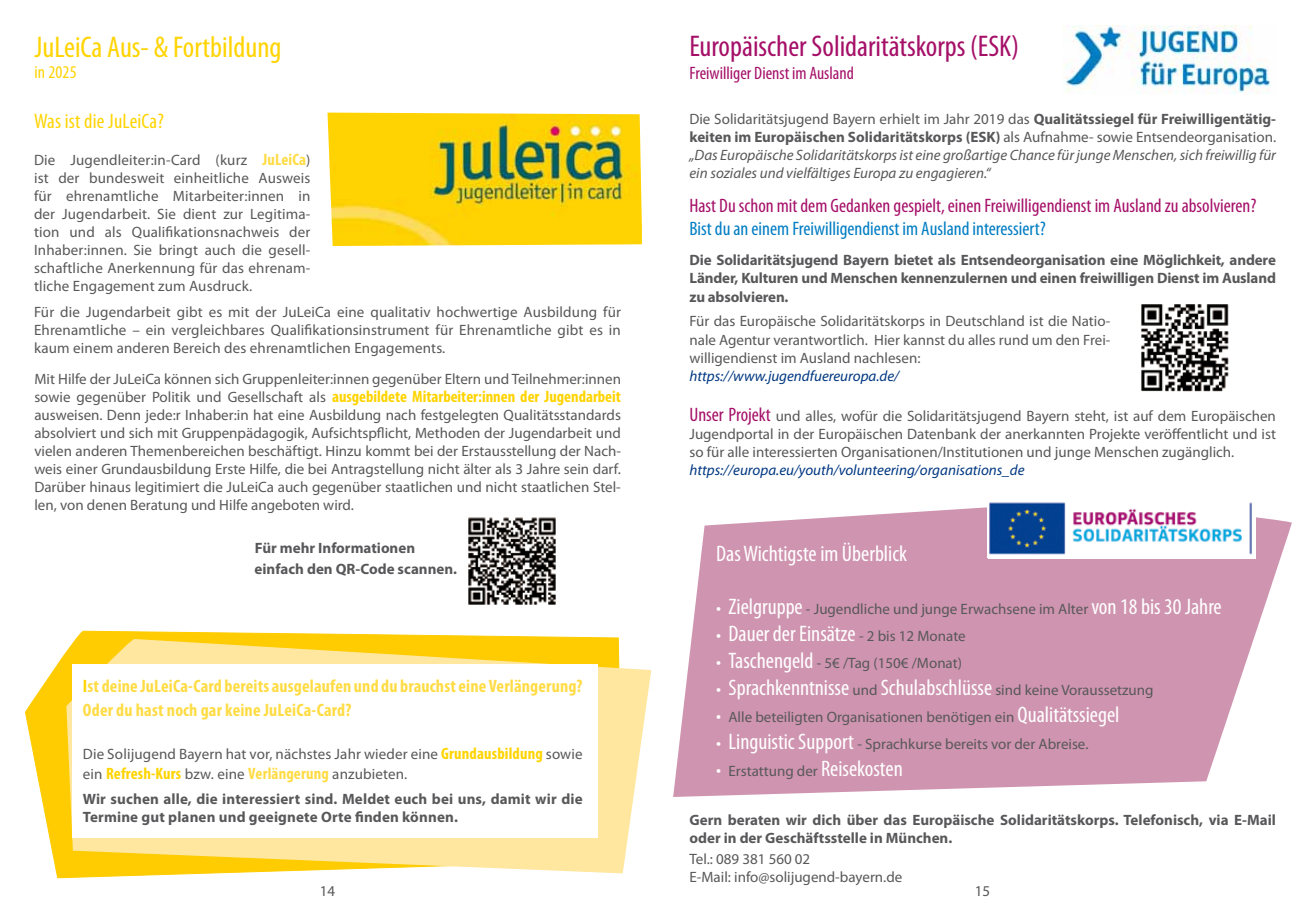
<style>
.page{position:relative;width:1310px;height:919px;background:#fff}
.page>*{position:absolute;margin:0;border:0;box-sizing:border-box;transform-origin:0 0}
.t1{font:condensed 30px "Myriad Pro";color:#a50f68}
.t2{font:condensed 30px "Myriad Pro";color:#ffd400}
.t3{font:condensed 22.5px "Myriad Pro";color:#fff}
.t4{font:condensed 21px "Myriad Pro";letter-spacing:.01em;color:#ffd400}
.t5{font:condensed 19.5px "Myriad Pro";color:#a50f68}
.t6{font:condensed 19.5px "Myriad Pro";color:#007dc3}
.t7{font:700 condensed 18px/24px "Myriad Pro";letter-spacing:.01em;color:#ffdc44}
.t8{font:condensed 18px "Myriad Pro";color:#a50f68}
.t9{font:condensed 18px "Myriad Pro";color:#ffd400}
.t10{font:700 condensed 16.5px "Myriad Pro";color:#ffd400}
.t11{font:15px/18px "Myriad Pro";color:#58585a;text-align:justify}
.t12{font:700 15px/18px "Myriad Pro";color:#58585a}
.t13{font:italic 15px/18px "Myriad Pro";color:#58585a;text-align:justify}
.t14{font:italic 15px "Myriad Pro";color:#003882}
.s1{font-weight:700;font-stretch:condensed;font-size:16.5px;color:#ffdc44}
.s2{font-weight:400;font-stretch:normal;font-size:15px;color:#58585a}
.s3{color:#ffd400}
.s4{font-weight:700;font-stretch:condensed;font-size:16.5px;color:#ffd400}
.s5{font-style:normal}
.s6{font-weight:700;font-style:normal}
.s7{font-stretch:condensed;font-size:19.5px;color:#a50f68}
.s8{font-stretch:condensed;font-size:19.5px;color:#fff}
.s9{font-stretch:condensed;font-size:22.5px;color:#fff}
.s10{font-size:19.5px}
.s11{font-stretch:normal;font-size:15px;color:#58585a}
</style>
<div class="page">
<img style="left:327px;top:113px;width:315px;height:133px">
<svg style="left:25px;top:630px;width:598px;height:248px"></svg>
<svg style="left:66px;top:639px;width:585px;height:234px;background:#fee17a"></svg>
<div style="left:72px;top:663px;width:526px;height:174px;background:#fff"></div>
<img style="left:468px;top:517px;width:88px;height:88px">
<svg style="left:673px;top:507px;width:618px;height:289px;background:#d5a3ba"></svg>
<div style="left:987px;top:498px;width:268px;height:61px;background:#fff"></div>
<img style="left:989px;top:502px;width:263px;height:53px">
<img style="left:1063px;top:26px;width:207px;height:68px">
<img style="left:1142px;top:305px;width:85px;height:85px">
<div style="left:1138px;top:301px;width:93px;height:93px;border:3px solid #fff"></div>
<h1 class="t2" style="left:34px;top:28px;width:249px">JuLeiCa Aus- &amp; Fortbildung</h1>
<p class="t9" style="left:34px;top:61px;width:44px">in 2025</p>
<h3 class="t4" style="left:34px;top:109px;width:131px">Was ist die JuLeiCa?</h3>
<p class="t11" style="left:34px;top:151px;width:278px">Die Jugendleiter:in-Card (kurz <span class="s1">JuLeiCa</span>) ist der bundesweit einheitliche Ausweis für ehrenamtliche Mitarbeiter:innen in der Jugendarbeit. Sie dient zur Legitima&shy;tion und als Qualifikationsnachweis der Inhaber:innen. Sie bringt auch die gesell&shy;schaftliche Anerkennung für das ehrenam&shy;tliche Engagement zum Ausdruck.</p>
<p class="t11" style="left:34px;top:303px;width:588px">Für die Jugendarbeit gibt es mit der JuLeiCa eine qualitativ hochwertige Ausbildung für Ehrenamtliche – ein vergleichbares Qualifikationsinstrument für Ehrenamtliche gibt es in kaum einem anderen Bereich des ehrenamtlichen Engagements.</p>
<p class="t11" style="left:34px;top:369px;width:588px">Mit Hilfe der JuLeiCa können sich Gruppenleiter:innen gegenüber Eltern und Teilnehmer:innen</p>
<p class="t10" style="left:34px;top:386px;width:588px"><span class="s2">sowie gegenüber Politik und Gesellschaft als</span> ausgebildete Mitarbeiter:innen der Jugendarbeit</p>
<p class="t11" style="left:34px;top:405px;width:588px">ausweisen. Denn jede:r Inhaber:in hat eine Ausbildung nach festgelegten Qualitätsstandards absolviert und sich mit Gruppenpädagogik, Aufsichtspflicht, Methoden der Jugendarbeit und vielen anderen Themenbereichen beschäftigt. Hinzu kommt bei der Erstausstellung der Nach&shy;weis einer Grundausbildung Erste Hilfe, die bei Antragstellung nicht älter als 3 Jahre sein darf.<br>Darüber hinaus legitimiert die JuLeiCa auch gegenüber staatlichen und nicht staatlichen Stel&shy;len, von denen Beratung und Hilfe angeboten wird.</p>
<p class="t12" style="left:255px;top:537px;width:204px;line-height:21px">Für mehr Informationen einfach den QR-Code scannen.</p>
<p class="t7" style="left:83px;top:673px;width:501px"><span class="s3">I</span>st deine JuLeiCa-Card bereits ausgelaufen und du brauchst eine Verlängerung?<br>Oder du hast noch gar keine JuLeiCa-Card?</p>
<p class="t11" style="left:83px;top:743px;width:501px;line-height:19.8px">Die Solijugend Bayern hat vor, nächstes Jahr wieder eine <span class="s4">Grundausbildung</span> sowie ein <span class="s4">Refresh-Kurs</span> bzw. eine <span class="s1">Verlängerung</span> anzubieten.</p>
<p class="t12" style="left:83px;top:789px;width:501px">Wir suchen alle, die interessiert sind. Meldet euch bei uns, damit wir die<br>Termine gut planen und geeignete Orte finden können.</p>
<p class="t11" style="left:320px;top:881px;width:17px">14</p>
<h1 class="t1" style="left:689px;top:28px;width:331px">Europäischer Solidaritätskorps (ESK)</h1>
<p class="t8" style="left:689px;top:62px;width:166px">Freiwilliger Dienst im Ausland</p>
<p class="t13" style="left:689px;top:109px;width:588px"><span class="s5">Die Solidaritätsjugend Bayern erhielt im Jahr 2019 das</span> <span class="s6">Qualitätssiegel für Freiwilligentätig&shy;keiten im Europäischen Solidaritätskorps (ESK)</span> <span class="s5">als Aufnahme- sowie Entsendeorganisation. </span>„Das Europäische Solidaritätskorps ist eine großartige Chance für junge Menschen, sich freiwillig für ein soziales und vielfältiges Europa zu engagieren.“</p>
<h3 class="t5" style="left:689px;top:194px;width:568px">Hast Du schon mit dem Gedanken gespielt, einen Freiwilligendienst im Ausland zu absolvieren?</h3>
<h3 class="t6" style="left:689px;top:216px;width:358px">Bist du an einem Freiwilligendienst im Ausland interessiert?</h3>
<p class="t12" style="left:689px;top:251px;width:588px;text-align:justify">Die Solidaritätsjugend Bayern bietet als Entsendeorganisation eine Möglichkeit, andere Länder, Kulturen und Menschen kennenzulernen und einen freiwilligen Dienst im Ausland zu absolvieren.</p>
<p class="t11" style="left:689px;top:312px;width:422px">Für das Europäische Solidaritätskorps in Deutschland ist die Natio&shy;nale Agentur verantwortlich. Hier kannst du alles rund um den Frei&shy;willigendienst im Ausland nachlesen:</p>
<p class="t14" style="left:689px;top:366px;width:211px">https://www.jugendfuereuropa.de/</p>
<p class="t11" style="left:689px;top:407px;width:588px"><span class="s7">Unser Projekt</span> und alles, wofür die Solidaritätsjugend Bayern steht, ist auf dem Europäischen Jugendportal in der Europäischen Datenbank der anerkannten Projekte veröffentlicht und ist so für alle interessierten Organisationen/Institutionen und junge Menschen zugänglich.</p>
<p class="t14" style="left:689px;top:461px;width:337px">https://europa.eu/youth/volunteering/organisations_de</p>
<h2 class="t3" style="left:716px;top:540px;width:192px">Das Wichtigste im Überblick</h2>
<p class="t11" style="left:716px;top:599px;width:507px"><span class="s8">•</span> <span class="s9">Zielgruppe</span> - Jugendliche und junge Erwachsene im Alter <span class="s9">von 18 bis 30 Jahre</span></p>
<h2 class="t3" style="left:716px;top:620px;width:251px"><span class="s10">•</span> Dauer der Einsätze <span class="s11">- 2 bis 12 Monate</span></h2>
<p class="t11" style="left:716px;top:653px;width:247px"><span class="s8">•</span> <span class="s9">Taschengeld</span> - 5€ /Tag (150€ /Monat)</p>
<h2 class="t3" style="left:716px;top:674px;width:439px"><span class="s10">•</span> Sprachkenntnisse <span class="s11">und</span> Schulabschlüsse <span class="s11">sind keine Voraussetzung</span></h2>
<p class="t11" style="left:716px;top:707px;width:405px"><span class="s8">•</span> Alle beteiligten Organisationen benötigen ein <span class="s9">Qualitätssiegel</span></p>
<p class="t11" style="left:716px;top:734px;width:374px"><span class="s8">•</span> <span class="s9">Linguistic Support</span> - Sprachkurse bereits vor der Abreise.</p>
<p class="t11" style="left:716px;top:761px;width:188px"><span class="s8">•</span> Erstattung der <span class="s9">Reisekosten</span></p>
<p class="t12" style="left:689px;top:810px;width:588px">Gern beraten wir dich über das Europäische Solidaritätskorps. Telefonisch, via E-Mail oder in der Geschäftsstelle in München.</p>
<p class="t11" style="left:689px;top:849px;width:214px">Tel.: 089 381 560 02<br>E-Mail: info@solijugend-bayern.de</p>
<p class="t11" style="left:975px;top:881px;width:17px">15</p>
</div>
